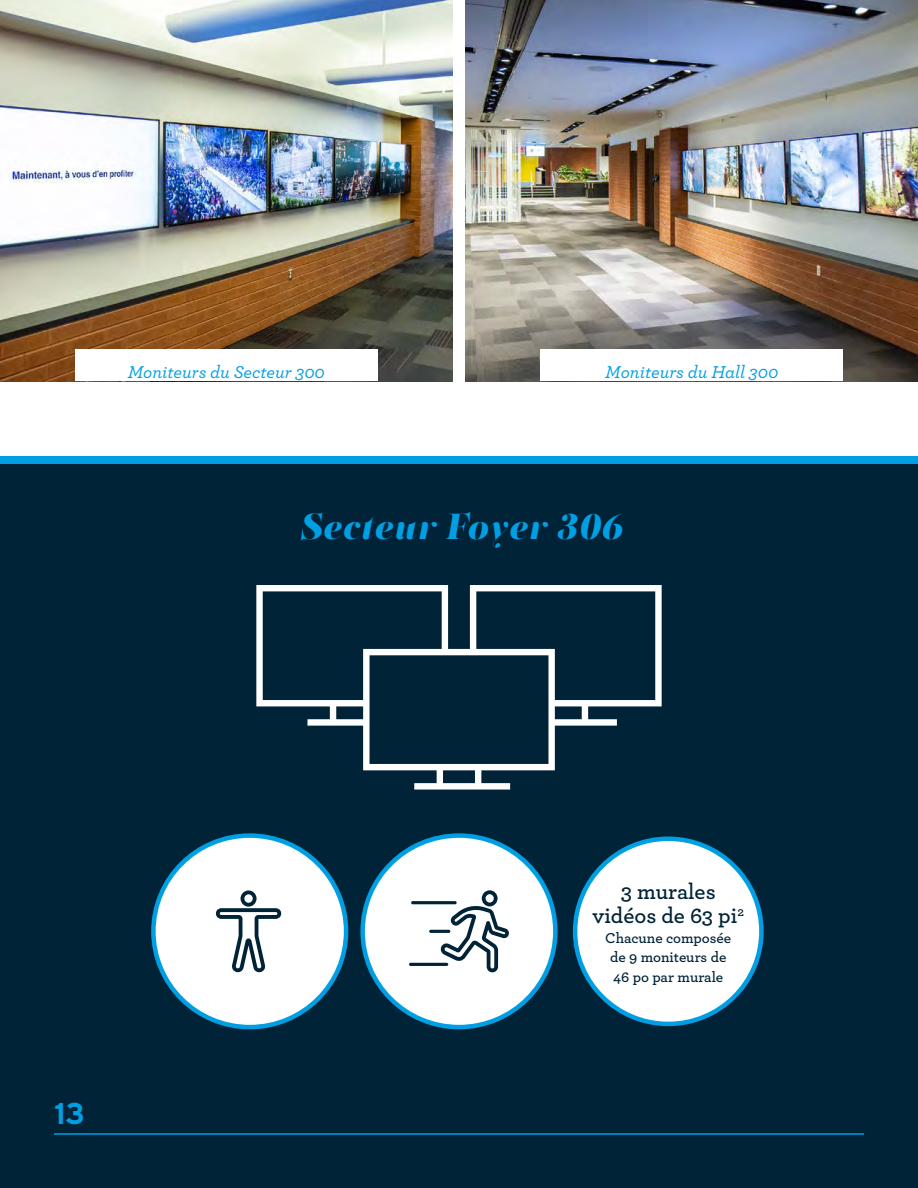
<style>
.page{position:relative;width:918px;height:1188px;background:#fff}
.page>*{position:absolute;margin:0;border:0;box-sizing:border-box;transform-origin:0 0}
.t1{font:italic 900 37.5px "PF Regal Finesse Pro";letter-spacing:.025em;color:#009fe3}
.t2{font:700 30px "Interstate";color:#009fe3}
.t3{font:600 22.5px/24px "Archer";color:#002337;text-align:center}
.t4{font:italic 500 18px "Archer";color:#009fe3}
.t5{font:600 15px/19.5px "Archer";color:#002337;text-align:center}
</style>
<div class="page">
<img style="left:0;top:0;width:453px;height:381px">
<img style="left:465px;top:0;width:453px;height:381px">
<div style="left:75px;top:350px;width:302px;height:31px;background:#fff"></div>
<div style="left:541px;top:350px;width:302px;height:31px;background:#fff"></div>
<div style="left:0;top:464px;width:918px;height:724px;background:#002337"></div>
<div style="left:0;top:457px;width:918px;height:7px;background:#009fe3"></div>
<hr style="left:54px;top:1133px;width:810px;height:2px;background:#009fe3">
<svg style="left:256px;top:585px;width:406px;height:205px"></svg>
<div style="left:153px;top:836px;width:193px;height:191px;background:#fff;border-radius:50%"></div>
<svg style="left:216px;top:890px;width:65px;height:82px"></svg>
<div style="left:151px;top:833px;width:197px;height:196px;border:4px solid #009fe3;border-radius:50%"></div>
<div style="left:363px;top:836px;width:192px;height:191px;background:#fff;border-radius:50%"></div>
<svg style="left:440px;top:890px;width:69px;height:82px"></svg>
<hr style="left:411px;top:901px;width:46px;height:3px;background:#002337;border-radius:2px">
<hr style="left:429px;top:930px;width:21px;height:3px;background:#002337;border-radius:2px">
<hr style="left:409px;top:963px;width:39px;height:3px;background:#002337;border-radius:2px">
<div style="left:360px;top:833px;width:198px;height:196px;border:4px solid #009fe3;border-radius:50%"></div>
<div style="left:575px;top:839px;width:186px;height:185px;background:#fff;border-radius:50%"></div>
<div style="left:573px;top:837px;width:191px;height:189px;border:4px solid #009fe3;border-radius:50%"></div>
<p class="t4" style="left:128px;top:358px;width:199px">Moniteurs du Secteur 300</p>
<p class="t4" style="left:605px;top:358px;width:175px">Moniteurs du Hall 300</p>
<h1 class="t1" style="left:301px;top:503px;width:324px">Secteur Foyer 306</h1>
<h2 class="t2" style="left:54px;top:1097px;width:32px">13</h2>
<h3 class="t3" style="left:592px;top:878px;width:153px">3 murales vidéos de 63 pi<sup>2</sup></h3>
<p class="t5" style="left:605px;top:927px;width:127px">Chacune composée de 9 moniteurs de<br>46 po par murale</p>
</div>
